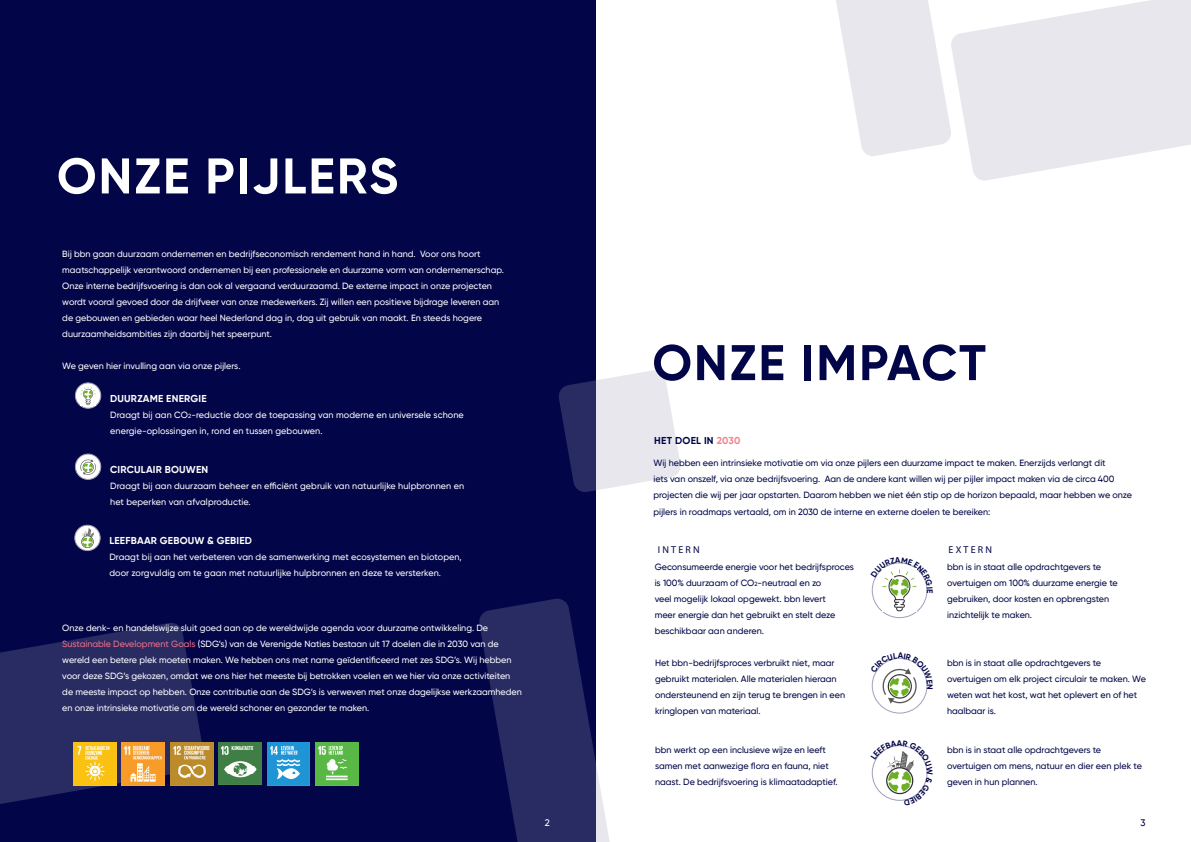
<style>
.page{position:relative;width:1191px;height:842px;background:#fff}
.page>*{position:absolute;margin:0;border:0;box-sizing:border-box;transform-origin:0 0}
._5__Body_9_16_regula{font:700 50px "Gilroy";letter-spacing:.04em;color:#fff}
._5__Body_9_16_regula-2{font:700 50px "Gilroy";letter-spacing:.04em;color:#020547}
._2__Subkop_15_17_med{font:700 10px "Gilroy";letter-spacing:.02em;color:#fff}
.t1{font:700 10px "Gilroy";letter-spacing:.025em;color:#020547}
._2__Subkop_15_17_med-2{font:10px "Myriad Pro";letter-spacing:.22em;color:#020547}
._5__Body_9_16_regula-3{font:500 9.5px "Gilroy";color:#fff}
._5__Body_9_16_regula-4{font:500 9.5px "Gilroy";color:#020547}
._2__Subkop_15_17_med-3{font:500 9px/16px "Gilroy";color:#fff}
._2__Subkop_15_17_med-4{font:500 9px/16px "Gilroy";color:#020547}
.s1{font-size:6px}
.s2{color:#f06e87}
.s3{color:#f3858d}
</style>
<div class="page">
<div style="left:0;top:0;width:595px;height:842px;background:#020547"></div>
<svg style="left:479px;top:599px;width:131px;height:243px"></svg>
<svg style="left:559px;top:370px;width:122px;height:122px"></svg>
<svg style="left:0;top:623px;width:205px;height:181px"></svg>
<svg style="left:952px;top:0;width:239px;height:181px;fill:#e7e7ed"></svg>
<svg style="left:836px;top:0;width:116px;height:156px"></svg>
<img style="left:267px;top:743px;width:43px;height:42px">
<img style="left:74px;top:742px;width:42px;height:43px">
<img style="left:219px;top:743px;width:42px;height:42px">
<img style="left:316px;top:743px;width:42px;height:42px">
<img style="left:171px;top:742px;width:42px;height:43px">
<img style="left:122px;top:743px;width:42px;height:42px">
<svg style="left:75px;top:383px;width:26px;height:25px"></svg>
<div style="left:75px;top:383px;width:26px;height:25px;border:1px solid #a19fb9;border-radius:50%"></div>
<svg style="left:75px;top:454px;width:26px;height:25px"></svg>
<div style="left:75px;top:454px;width:26px;height:26px;border:1px solid #a19fb9;border-radius:50%"></div>
<div style="left:75px;top:525px;width:25px;height:26px;background:#fff;border-radius:50%"></div>
<div style="left:75px;top:525px;width:25px;height:26px;border:1px solid #a19fb9;border-radius:50%"></div>
<img style="left:80px;top:386px;width:16px;height:19px">
<img style="left:81px;top:459px;width:15px;height:15px">
<img style="left:81px;top:528px;width:13px;height:20px">
<img style="left:890px;top:593px;width:19px;height:18px">
<img style="left:882px;top:689px;width:35px;height:15px">
<svg style="left:871px;top:562px;width:57px;height:31px"></svg>
<svg style="left:871px;top:657px;width:57px;height:32px"></svg>
<svg style="left:871px;top:745px;width:57px;height:56px"></svg>
<p class="_5__Body_9_16_regula" style="left:57px;top:145px;width:343px">ONZE PIJLERS</p>
<p class="_2__Subkop_15_17_med-3" style="left:62px;top:245px;width:443px">Bij bbn gaan duurzaam ondernemen en bedrijfseconomisch rendement hand in hand. Voor ons hoort maatschappelijk verantwoord ondernemen bij een professionele en duurzame vorm van ondernemerschap.<br>Onze interne bedrijfsvoering is dan ook al vergaand verduurzaamd. De externe impact in onze projecten wordt vooral gevoed door de drijfveer van onze medewerkers. Zij willen een positieve bijdrage leveren aan de gebouwen en gebieden waar heel Nederland dag in, dag uit gebruik van maakt. En steeds hogere duurzaamheidsambities zijn daarbij het speerpunt.</p>
<p class="_2__Subkop_15_17_med-3" style="left:62px;top:357px;width:180px">We geven hier invulling aan via onze pijlers.</p>
<p class="_2__Subkop_15_17_med" style="left:110px;top:392px;width:98px">DUURZAME ENERGIE</p>
<p class="_2__Subkop_15_17_med-3" style="left:110px;top:407px;width:355px">Draagt bij aan CO<span class="s1">2</span>-reductie door de toepassing van moderne en universele schone energie-oplossingen in, rond en tussen gebouwen.</p>
<p class="_2__Subkop_15_17_med" style="left:110px;top:463px;width:100px">CIRCULAIR BOUWEN</p>
<p class="_2__Subkop_15_17_med-3" style="left:110px;top:478px;width:355px">Draagt bij aan duurzaam beheer en efficiënt gebruik van natuurlijke hulpbronnen en het beperken van afvalproductie.</p>
<p class="_2__Subkop_15_17_med" style="left:109px;top:535px;width:144px">LEEFBAAR GEBOUW &amp; GEBIED</p>
<p class="_2__Subkop_15_17_med-3" style="left:109px;top:549px;width:354px">Draagt bij aan het verbeteren van de samenwerking met ecosystemen en biotopen, door zorgvuldig om te gaan met natuurlijke hulpbronnen en deze te versterken.</p>
<p class="_2__Subkop_15_17_med-3" style="left:62px;top:619px;width:461px">Onze denk- en handelswijze sluit goed aan op de wereldwijde agenda voor duurzame ontwikkeling. De <span class="s2">Sustainable Development Goals</span> (SDG’s) van de Verenigde Naties bestaan uit 17 doelen die in 2030 van de wereld een betere plek moeten maken. We hebben ons met name geïdentificeerd met zes SDG’s. Wij hebben voor deze SDG’s gekozen, omdat we ons hier het meeste bij betrokken voelen en we hier via onze activiteiten de meeste impact op hebben. Onze contributie aan de SDG’s is verweven met onze dagelijkse werkzaamheden en onze intrinsieke motivatie om de wereld schoner en gezonder te maken.</p>
<p class="_5__Body_9_16_regula-2" style="left:652px;top:331px;width:335px">ONZE IMPACT</p>
<p class="t1" style="left:654px;top:434px;width:88px">HET DOEL IN <span class="s3">2030</span></p>
<p class="_2__Subkop_15_17_med-4" style="left:653px;top:455px;width:480px">Wij hebben een intrinsieke motivatie om via onze pijlers een duurzame impact te maken. Enerzijds verlangt dit<br>iets van onszelf, via onze bedrijfsvoering. Aan de andere kant willen wij per pijler impact maken via de circa 400 projecten die wij per jaar opstarten. Daarom hebben we niet één stip op de horizon bepaald, maar hebben we onze</p>
<p class="_2__Subkop_15_17_med-4" style="left:653px;top:504px;width:338px">pijlers in roadmaps vertaald, om in 2030 de interne en externe doelen te bereiken:</p>
<p class="_2__Subkop_15_17_med-2" style="left:658px;top:544px;width:43px">INTERN</p>
<p class="_2__Subkop_15_17_med-2" style="left:948px;top:544px;width:45px">EXTERN</p>
<p class="_2__Subkop_15_17_med-4" style="left:654px;top:559px;width:201px">Geconsumeerde energie voor het bedrijfsproces is 100% duurzaam of CO<span class="s1">2</span>-neutraal en zo<br>veel mogelijk lokaal opgewekt. bbn levert<br>meer energie dan het gebruikt en stelt deze beschikbaar aan anderen.</p>
<p class="_2__Subkop_15_17_med-4" style="left:947px;top:559px;width:172px">bbn is in staat alle opdrachtgevers te overtuigen om 100% duurzame energie te gebruiken, door kosten en opbrengsten inzichtelijk te maken.</p>
<p class="_2__Subkop_15_17_med-4" style="left:655px;top:655px;width:181px">Het bbn-bedrijfsproces verbruikt niet, maar</p>
<p class="_2__Subkop_15_17_med-4" style="left:655px;top:671px;width:192px">gebruikt materialen. Alle materialen hieraan ondersteunend en zijn terug te brengen in een kringlopen van materiaal.</p>
<p class="_2__Subkop_15_17_med-4" style="left:947px;top:655px;width:200px">bbn is in staat alle opdrachtgevers te overtuigen om elk project circulair te maken. We weten wat het kost, wat het oplevert en of het haalbaar is.</p>
<p class="_2__Subkop_15_17_med-4" style="left:655px;top:741px;width:184px">bbn werkt op een inclusieve wijze en leeft samen met aanwezige flora en fauna, niet naast. De bedrijfsvoering is klimaatadaptief.</p>
<p class="_2__Subkop_15_17_med-4" style="left:947px;top:741px;width:156px">bbn is in staat alle opdrachtgevers te</p>
<p class="_2__Subkop_15_17_med-4" style="left:947px;top:757px;width:196px">overtuigen om mens, natuur en dier een plek te geven in hun plannen.</p>
<p class="_5__Body_9_16_regula-3" style="left:545px;top:817px;width:7px">2</p>
<p class="_5__Body_9_16_regula-4" style="left:1140px;top:817px;width:7px">3</p>
</div>
